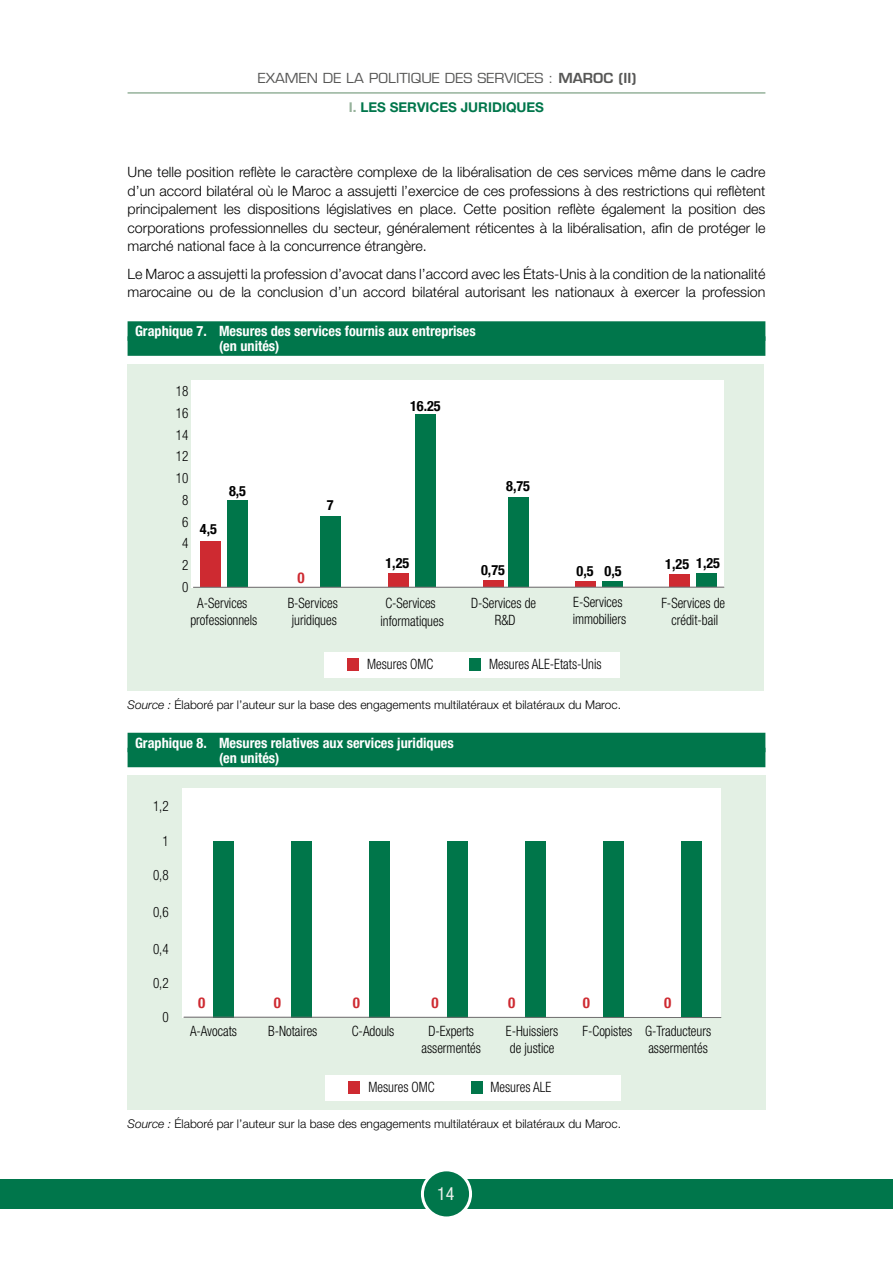
<style>
.page{position:relative;width:893px;height:1263px;background:#fff}
.page>*{position:absolute;margin:0;border:0;box-sizing:border-box;transform-origin:0 0}
.t1{font:condensed 18px "Helvetica Neue LT Std";color:#ebefeb}
.t2{font:700 condensed 15px "Helvetica Neue LT Com";color:#ce2a31}
.t3{font:300 14.25px/18.6px "Helvetica Neue LT Std";color:#000;text-align:justify}
.t4{font:300 condensed 14.25px/17.1px "Helvetica Neue LT Com";color:#000;text-align:center;scale:.92 1}
.t5{font:700 condensed 14.25px/15px "Helvetica Neue LT Std";color:#fff}
.t6{font:700 condensed 14.25px "Helvetica Neue LT Com";color:#000}
.t7{font:13.5px "Eurostile LT Std";color:#575756;scale:1.06 1}
.t8{font:700 13.5px "Helvetica Neue LT Std";color:#00764b}
.t9{font:300 12px "Helvetica Neue LT Std";color:#000}
.s1{font-weight:600}
.s2{color:#96b29b}
.s3{font-style:italic}
</style>
<div class="page">
<hr style="left:128px;top:92px;width:637px;height:2px;background:#96b29b">
<div style="left:128px;top:321px;width:637px;height:20px;background:#00764b"></div>
<div style="left:128px;top:336px;width:637px;height:20px;background:#00764b"></div>
<div style="left:128px;top:733px;width:637px;height:19px;background:#00764b"></div>
<div style="left:128px;top:748px;width:637px;height:19px;background:#00764b"></div>
<div style="left:128px;top:365px;width:636px;height:326px;background:#e3f0e4"></div>
<div style="left:192px;top:380px;width:532px;height:207px;background:#fff"></div>
<div style="left:388px;top:574px;width:21px;height:13px;background:#ce2a31"></div>
<div style="left:200px;top:541px;width:20px;height:46px;background:#ce2a31"></div>
<div style="left:670px;top:575px;width:20px;height:12px;background:#ce2a31"></div>
<div style="left:508px;top:497px;width:21px;height:90px;background:#00764a"></div>
<div style="left:697px;top:574px;width:20px;height:13px;background:#00764a"></div>
<div style="left:415px;top:414px;width:20px;height:173px;background:#00764a"></div>
<div style="left:321px;top:516px;width:20px;height:71px;background:#00764a"></div>
<div style="left:227px;top:500px;width:21px;height:87px;background:#00764a"></div>
<div style="left:602px;top:581px;width:21px;height:6px;background:#00764a"></div>
<div style="left:483px;top:580px;width:20px;height:7px;background:#ce2a31"></div>
<div style="left:575px;top:581px;width:21px;height:6px;background:#ce2a31"></div>
<div style="left:324px;top:652px;width:296px;height:26px;background:#fff"></div>
<div style="left:347px;top:658px;width:12px;height:13px;background:#ce2a31"></div>
<div style="left:469px;top:658px;width:12px;height:13px;background:#00764a"></div>
<hr style="left:193px;top:587px;width:531px;height:1px;background:#706f6f">
<div style="left:128px;top:775px;width:638px;height:335px;background:#e3f0e4"></div>
<div style="left:183px;top:788px;width:538px;height:229px;background:#fff"></div>
<div style="left:213px;top:841px;width:21px;height:177px;background:#00764a"></div>
<div style="left:291px;top:841px;width:21px;height:177px;background:#00764a"></div>
<div style="left:369px;top:841px;width:21px;height:177px;background:#00764a"></div>
<div style="left:447px;top:841px;width:21px;height:177px;background:#00764a"></div>
<div style="left:525px;top:841px;width:21px;height:177px;background:#00764a"></div>
<div style="left:603px;top:841px;width:21px;height:177px;background:#00764a"></div>
<div style="left:681px;top:841px;width:21px;height:177px;background:#00764a"></div>
<div style="left:325px;top:1075px;width:296px;height:25px;background:#fff"></div>
<div style="left:349px;top:1081px;width:11px;height:13px;background:#ce2a31"></div>
<div style="left:471px;top:1081px;width:11px;height:13px;background:#00764a"></div>
<hr style="left:184px;top:1017px;width:537px;height:1px;background:#706f6f">
<div style="left:0;top:1179px;width:893px;height:30px;background:#00764b"></div>
<div style="left:422px;top:1170px;width:49px;height:48px;background:#00764b;border-radius:50%"></div>
<div style="left:421px;top:1168px;width:51px;height:51px;border:3px solid #fff;border-radius:50%"></div>
<p class="t7" style="left:258px;top:70px;width:359px">EXAMEN DE LA POLITIQUE DES SERVICES : <span class="s1">MAROC (II)</span></p>
<p class="t8" style="left:349px;top:99px;width:197px"><span class="s2">I.</span> LES SERVICES JURIDIQUES</p>
<p class="t3" style="left:128px;top:162px;width:639px">Une telle position reflète le caractère complexe de la libéralisation de ces services même dans le cadre d’un accord bilatéral où le Maroc a assujetti l’exercice de ces professions à des restrictions qui reflètent principalement les dispositions législatives en place. Cette position reflète également la position des corporations professionnelles du secteur, généralement réticentes à la libéralisation, afin de protéger le marché national face à la concurrence étrangère.</p>
<p class="t3" style="left:128px;top:264px;width:639px">Le Maroc a assujetti la profession d’avocat dans l’accord avec les États-Unis à la condition de la nationalité marocaine ou de la conclusion d’un accord bilatéral autorisant les nationaux à exercer la profession</p>
<p class="t5" style="left:219px;top:324px;width:258px;text-indent:-84px">Graphique 7. Mesures des services fournis aux entreprises (en unités)</p>
<p class="t4" style="left:176px;top:380px;width:15px;line-height:21.8px">18<br>16<br>14<br>12<br>10<br>8<br>6<br>4<br>2<br>0</p>
<p class="t6" style="left:200px;top:520px;width:19px">4,5</p>
<p class="t6" style="left:229px;top:482px;width:19px">8,5</p>
<p class="t6" style="left:327px;top:497px;width:8px">7</p>
<p class="t2" style="left:297px;top:569px;width:9px">0</p>
<p class="t6" style="left:410px;top:398px;width:32px">16.25</p>
<p class="t6" style="left:385px;top:554px;width:25px">1,25</p>
<p class="t6" style="left:506px;top:477px;width:25px">8,75</p>
<p class="t6" style="left:481px;top:561px;width:25px">0,75</p>
<p class="t6" style="left:577px;top:562px;width:47px">0,5 0,5</p>
<p class="t6" style="left:665px;top:555px;width:56px">1,25 1,25</p>
<p class="t4" style="left:190px;top:595px;width:74px">A-Services professionnels</p>
<p class="t4" style="left:288px;top:594px;width:56px;text-align:left">B-Services juridiques</p>
<p class="t4" style="left:380px;top:595px;width:70px">C-Services informatiques</p>
<p class="t4" style="left:471px;top:594px;width:72px">D-Services de<br>R&amp;D</p>
<p class="t4" style="left:573px;top:594px;width:60px;text-align:left">E-Services immobiliers</p>
<p class="t4" style="left:661px;top:595px;width:71px">F-Services de crédit-bail</p>
<p class="t4" style="left:367px;top:656px;width:74px">Mesures OMC</p>
<p class="t4" style="left:489px;top:656px;width:124px">Mesures ALE-Etats-Unis</p>
<p class="t9" style="left:128px;top:697px;width:495px"><span class="s3">Source :</span> Élaboré par l’auteur sur la base des engagements multilatéraux et bilatéraux du Maroc.</p>
<p class="t5" style="left:219px;top:735px;width:236px;text-indent:-84px">Graphique 8. Mesures relatives aux services juridiques (en unités)</p>
<p class="t4" style="left:153px;top:797px;width:19px">1,2</p>
<p class="t4" style="left:162px;top:832px;width:8px">1</p>
<p class="t4" style="left:153px;top:866px;width:19px">0,8</p>
<p class="t4" style="left:153px;top:903px;width:19px">0,6</p>
<p class="t4" style="left:153px;top:940px;width:19px">0,4</p>
<p class="t4" style="left:153px;top:974px;width:19px">0,2</p>
<p class="t4" style="left:162px;top:1008px;width:8px">0</p>
<p class="t2" style="left:198px;top:993px;width:9px">0</p>
<p class="t2" style="left:274px;top:993px;width:9px">0</p>
<p class="t2" style="left:353px;top:993px;width:9px">0</p>
<p class="t2" style="left:432px;top:993px;width:9px">0</p>
<p class="t2" style="left:508px;top:993px;width:9px">0</p>
<p class="t2" style="left:583px;top:993px;width:9px">0</p>
<p class="t2" style="left:664px;top:993px;width:9px">0</p>
<p class="t4" style="left:190px;top:1022px;width:53px">A-Avocats</p>
<p class="t4" style="left:268px;top:1022px;width:55px">B-Notaires</p>
<p class="t4" style="left:352px;top:1022px;width:48px">C-Adouls</p>
<p class="t4" style="left:422px;top:1022px;width:66px">D-Experts assermentés</p>
<p class="t4" style="left:506px;top:1022px;width:58px;text-align:left">E-Huissiers de justice</p>
<p class="t4" style="left:582px;top:1022px;width:141px;text-align:right">F-Copistes G-Traducteurs assermentés</p>
<p class="t4" style="left:368px;top:1078px;width:74px">Mesures OMC</p>
<p class="t4" style="left:491px;top:1078px;width:67px">Mesures ALE</p>
<p class="t9" style="left:128px;top:1116px;width:495px"><span class="s3">Source :</span> Élaboré par l’auteur sur la base des engagements multilatéraux et bilatéraux du Maroc.</p>
<p class="t1" style="left:437px;top:1183px;width:19px">14</p>
</div>
